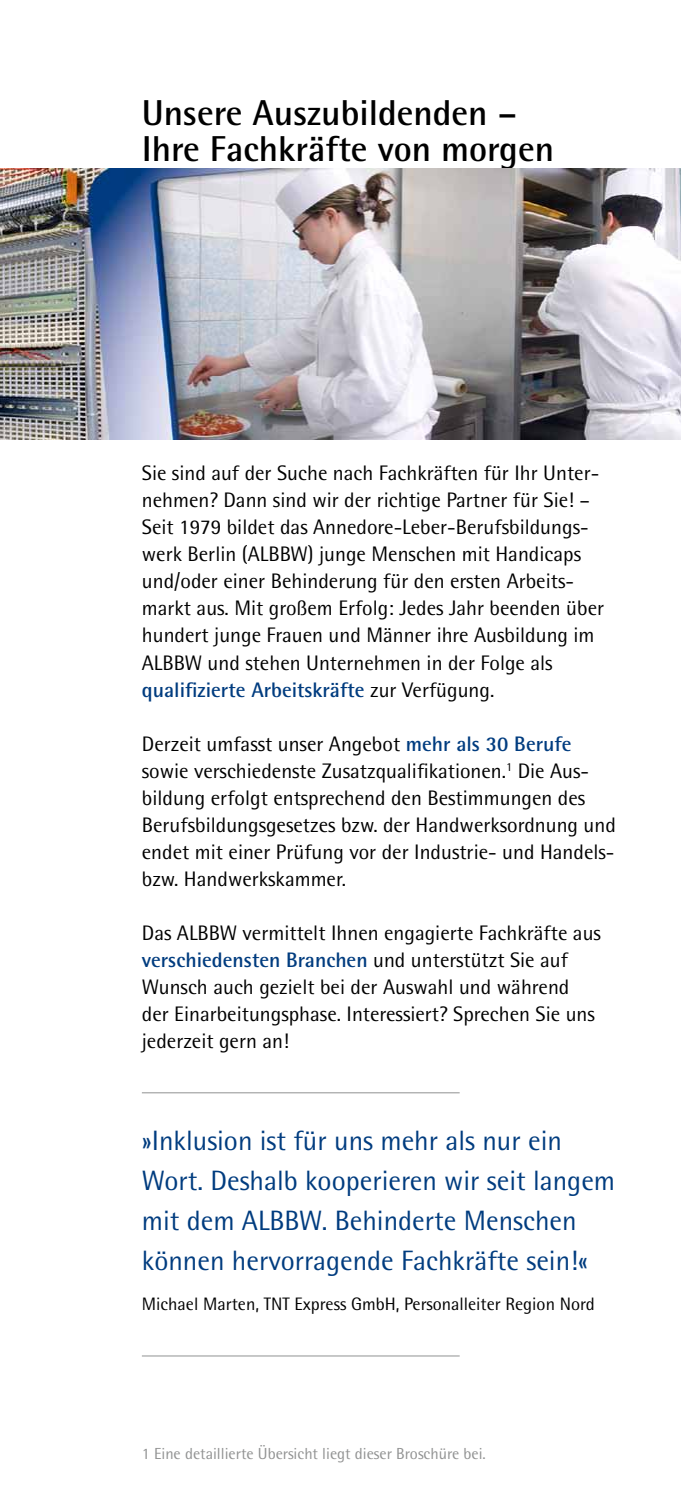
<style>
.page{position:relative;width:681px;height:1503px;background:#fff}
.page>*{position:absolute;margin:0;border:0;box-sizing:border-box;transform-origin:0 0}
.t1{font:700 36px/36px "Rotis Semi Sans";color:#000}
.t2{font:28px/40px "Rotis Semi Sans";color:#003c7f}
.t3{font:21px/27px "Rotis Semi Sans";color:#000}
.t4{font:18px "Rotis Semi Sans";color:#000}
.t5{font:16px "Rotis Semi Sans";color:#919292}
.s1{font-weight:700;color:#003c7f}
</style>
<div class="page">
<hr style="left:142px;top:1092px;width:317px;height:1px;background:#919292">
<hr style="left:142px;top:1355px;width:317px;height:1px;background:#919292">
<img style="left:0;top:168px;width:680px;height:271px">
<h1 class="t1" style="left:142px;top:94px;width:413px">Unsere Auszubildenden –<br>Ihre Fachkräfte von morgen</h1>
<p class="t3" style="left:142px;top:459px;width:463px">Sie sind auf der Suche nach Fachkräften für Ihr Unter&shy;nehmen? Dann sind wir der richtige Partner für Sie! – Seit 1979 bildet das Annedore-Leber-Berufsbildungs&shy;werk Berlin (ALBBW) junge Menschen mit Handicaps und/oder einer Behinderung für den ersten Arbeits&shy;markt aus. Mit großem Erfolg: Jedes Jahr beenden über hundert junge Frauen und Männer ihre Ausbildung im ALBBW und stehen Unternehmen in der Folge als <span class="s1">qualifizierte Arbeitskräfte</span> zur Verfügung.</p>
<p class="t3" style="left:142px;top:729px;width:475px">Derzeit umfasst unser Angebot <span class="s1">mehr als 30 Berufe </span>sowie verschiedenste Zusatzqualifikationen.<sup>1</sup> Die Aus&shy;bildung erfolgt entsprechend den Bestimmungen des Berufsbildungsgesetzes bzw. der Handwerksordnung und endet mit einer Prüfung vor der Industrie- und Handels&shy;bzw. Handwerkskammer.</p>
<p class="t3" style="left:142px;top:918px;width:460px">Das ALBBW vermittelt Ihnen engagierte Fachkräfte aus <span class="s1">verschiedensten Branchen</span> und unterstützt Sie auf Wunsch auch gezielt bei der Auswahl und während der Einarbeitungsphase. Interessiert? Sprechen Sie uns jederzeit gern an!</p>
<h2 class="t2" style="left:142px;top:1120px;width:474px">»Inklusion ist für uns mehr als nur ein Wort. Deshalb kooperieren wir seit langem mit dem ALBBW. Behinderte Menschen können hervorragende Fachkräfte sein!«</h2>
<p class="t4" style="left:142px;top:1293px;width:454px">Michael Marten, TNT Express GmbH, Personalleiter Region Nord</p>
<p class="t5" style="left:142px;top:1444px;width:345px">1 Eine detaillierte Übersicht liegt dieser Broschüre bei.</p>
</div>
